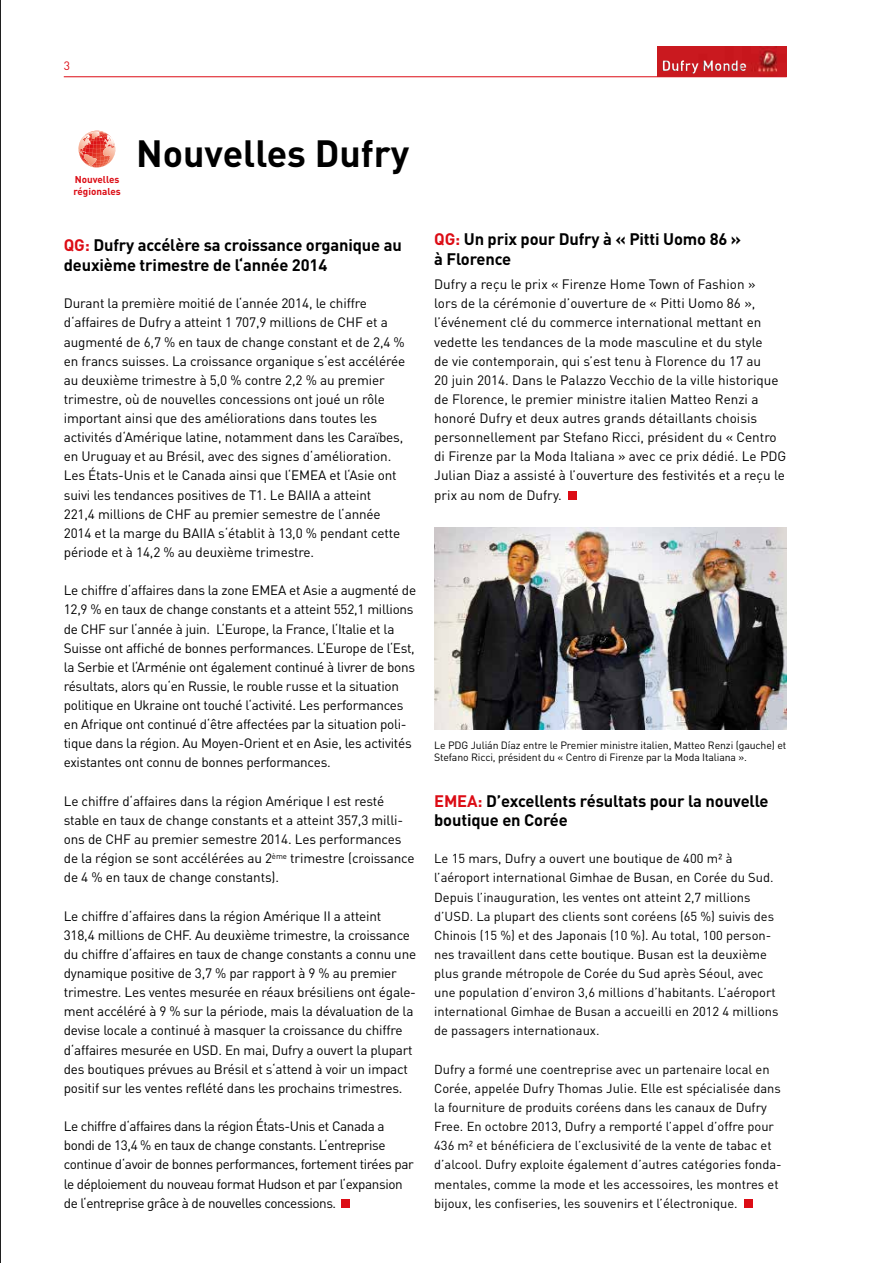
<style>
.page{position:relative;width:893px;height:1263px;background:#fff}
.page>*{position:absolute;margin:0;border:0;box-sizing:border-box;transform-origin:0 0}
.t1{font:700 37.5px "DIN";color:#000}
.t2{font:700 16.5px/19.8px "DIN";letter-spacing:-.01em;color:#000}
.t3{font:700 14.7px "DIN";color:#fff}
.t4{font:13.5px/19.2px "DIN";letter-spacing:-.015em;color:#000}
.t5{font:12.9px/19.2px "DIN";color:#000}
.t6{font:12px "DIN";color:#dc0c15}
.t7{font:10.5px/12.6px "DIN";letter-spacing:-.01em;color:#000}
.t8{font:700 9.9px/12px "DIN";color:#dc0c15}
.s1{color:#dc0c15}
</style>
<div class="page">
<hr style="left:64px;top:76px;width:723px;height:1px;background:#dc0c15">
<div style="left:342px;top:1199px;width:8px;height:9px;background:#dc0c15"></div>
<div style="left:568px;top:491px;width:9px;height:9px;background:#dc0c15"></div>
<div style="left:744px;top:1199px;width:8px;height:9px;background:#dc0c15"></div>
<img style="left:434px;top:528px;width:353px;height:201px">
<img style="left:657px;top:47px;width:130px;height:30px">
<div style="left:662px;top:58px;width:87px;height:17px;background:#c61c1f"></div>
<div style="left:661px;top:58px;width:85px;height:17px;background:#000;opacity:.75"></div>
<svg style="left:78px;top:131px;width:38px;height:37px"></svg>
<hr style="left:0;top:0;width:1px;height:1263px;background:#000">
<p class="t6" style="left:64px;top:59px;width:8px">3</p>
<p class="t3" style="left:661px;top:56px;width:87px">Dufry Monde</p>
<p class="t8" style="left:73px;top:173px;width:49px">Nouvelles régionales</p>
<h1 class="t1" style="left:136px;top:129px;width:275px">Nouvelles Dufry</h1>
<p class="t2" style="left:64px;top:234px;width:340px"><span class="s1">QG:</span> Dufry accélère sa croissance organique au deuxième trimestre de l‘année 2014</p>
<p class="t4" style="left:64px;top:294px;width:343px">Durant la première moitié de l‘année 2014, le chiffre d‘affaires de Dufry a atteint 1 707,9 millions de CHF et a augmenté de 6,7 % en taux de change constant et de 2,4 % en francs suisses. La croissance organique s‘est accélérée au deuxième trimestre à 5,0 % contre 2,2 % au premier trimestre, où de nouvelles concessions ont joué un rôle important ainsi que des améliorations dans toutes les activités d‘Amérique latine, notamment dans les Caraïbes, en Uruguay et au Brésil, avec des signes d‘amélioration.<br>Les États-Unis et le Canada ainsi que l‘EMEA et l‘Asie ont suivi les tendances positives de T1. Le BAIIA a atteint 221,4 millions de CHF au premier semestre de l‘année 2014 et la marge du BAIIA s‘établit à 13,0 % pendant cette période et à 14,2 % au deuxième trimestre.</p>
<p class="t4" style="left:64px;top:580px;width:354px">Le chiffre d‘affaires dans la zone EMEA et Asie a augmenté de 12,9 % en taux de change constants et a atteint 552,1 millions de CHF sur l‘année à juin. L‘Europe, la France, l‘Italie et la Suisse ont affiché de bonnes performances. L‘Europe de l‘Est, la Serbie et l‘Arménie ont également continué à livrer de bons résultats, alors qu‘en Russie, le rouble russe et la situation politique en Ukraine ont touché l‘activité. Les performances en Afrique ont continué d‘être affectées par la situation poli&shy;tique dans la région. Au Moyen-Orient et en Asie, les activités existantes ont connu de bonnes performances.</p>
<p class="t4" style="left:64px;top:791px;width:352px">Le chiffre d‘affaires dans la région Amérique I est resté stable en taux de change constants et a atteint 357,3 milli&shy;ons de CHF au premier semestre 2014. Les performances de la région se sont accélérées au 2<sup>ème</sup> trimestre (croissance de 4 % en taux de change constants).</p>
<p class="t4" style="left:64px;top:906px;width:354px">Le chiffre d‘affaires dans la région Amérique II a atteint<br>318,4 millions de CHF. Au deuxième trimestre, la croissance du chiffre d‘affaires en taux de change constants a connu une dynamique positive de 3,7 % par rapport à 9 % au premier trimestre. Les ventes mesurée en réaux brésiliens ont égale&shy;ment accéléré à 9 % sur la période, mais la dévaluation de la devise locale a continué à masquer la croissance du chiffre d‘affaires mesurée en USD. En mai, Dufry a ouvert la plupart des boutiques prévues au Brésil et s‘attend à voir un impact positif sur les ventes reflété dans les prochains trimestres.</p>
<p class="t4" style="left:64px;top:1116px;width:351px">Le chiffre d‘affaires dans la région États-Unis et Canada a bondi de 13,4 % en taux de change constants. L‘entreprise continue d‘avoir de bonnes performances, fortement tirées par le déploiement du nouveau format Hudson et par l‘expansion de l‘entreprise grâce à de nouvelles concessions.</p>
<p class="t2" style="left:434px;top:229px;width:309px"><span class="s1">QG:</span> Un prix pour Dufry à « Pitti Uomo 86 » à Florence</p>
<p class="t4" style="left:434px;top:274px;width:354px">Dufry a reçu le prix « Firenze Home Town of Fashion »<br>lors de la cérémonie d’ouverture de « Pitti Uomo 86 », l’événement clé du commerce international mettant en vedette les tendances de la mode masculine et du style<br>de vie contemporain, qui s’est tenu à Florence du 17 au<br>20 juin 2014. Dans le Palazzo Vecchio de la ville historique de Florence, le premier ministre italien Matteo Renzi a honoré Dufry et deux autres grands détaillants choisis personnellement par Stefano Ricci, président du « Centro di Firenze par la Moda Italiana » avec ce prix dédié. Le PDG Julian Diaz a assisté à l’ouverture des festivités et a reçu le prix au nom de Dufry.</p>
<p class="t7" style="left:434px;top:738px;width:354px">Le PDG Julián Díaz entre le Premier ministre italien, Matteo Renzi (gauche) et<br>Stefano Ricci, président du « Centro di Firenze par la Moda Italiana ».</p>
<p class="t2" style="left:434px;top:790px;width:336px"><span class="s1">EMEA:</span> D’excellents résultats pour la nouvelle boutique en Corée</p>
<p class="t5" style="left:434px;top:849px;width:346px">Le 15 mars, Dufry a ouvert une boutique de 400 m² à l’aéroport international Gimhae de Busan, en Corée du Sud.<br>Depuis l’inauguration, les ventes ont atteint 2,7 millions d’USD. La plupart des clients sont coréens (65 %) suivis des Chinois (15 %) et des Japonais (10 %). Au total, 100 person&shy;nes travaillent dans cette boutique. Busan est la deuxième plus grande métropole de Corée du Sud après Séoul, avec une population d’environ 3,6 millions d’habitants. L’aéroport international Gimhae de Busan a accueilli en 2012 4 millions de passagers internationaux.</p>
<p class="t5" style="left:434px;top:1059px;width:349px">Dufry a formé une coentreprise avec un partenaire local en Corée, appelée Dufry Thomas Julie. Elle est spécialisée dans la fourniture de produits coréens dans les canaux de Dufry Free. En octobre 2013, Dufry a remporté l’appel d’offre pour 436 m² et bénéficiera de l’exclusivité de la vente de tabac et d’alcool. Dufry exploite également d’autres catégories fonda&shy;mentales, comme la mode et les accessoires, les montres et bijoux, les confiseries, les souvenirs et l’électronique.</p>
</div>
